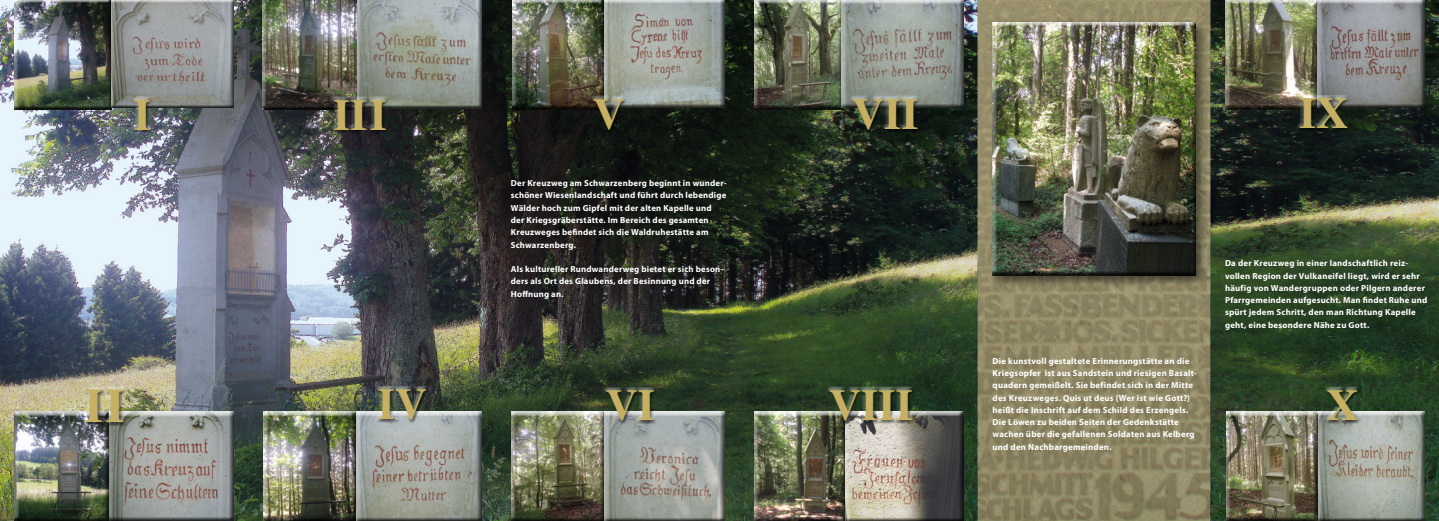
<style>
.page{position:relative;width:1439px;height:521px;background:#fff}
.page>*{position:absolute;margin:0;border:0;box-sizing:border-box;transform-origin:0 0}
.t1{font:700 48.39px "Times";color:#c5b064}
.t2{font:700 44.36px "Times";color:#c5b064}
.t3{font:700 8.75px/12.2px "Myriad Pro";letter-spacing:.025em;color:#fff}
</style>
<div class="page">
<img style="left:0;top:0;width:1439px;height:521px">
<div style="left:989px;top:20px;width:219px;height:268px;background:#000;opacity:.5"></div>
<div style="left:992px;top:22px;width:204px;height:254px;background:#000;opacity:.75"></div>
<div style="left:1225px;top:412px;width:93px;height:109px;background:#000;opacity:.75"></div>
<div style="left:1317px;top:412px;width:107px;height:109px;background:#000;opacity:.75"></div>
<div style="left:263px;top:412px;width:93px;height:109px;background:#000;opacity:.75"></div>
<div style="left:356px;top:412px;width:126px;height:109px;background:#000;opacity:.75"></div>
<div style="left:14px;top:0;width:97px;height:109px;background:#000;opacity:.75"></div>
<div style="left:110px;top:0;width:124px;height:109px;background:#000;opacity:.75"></div>
<div style="left:108px;top:412px;width:126px;height:109px;background:#000;opacity:.75"></div>
<div style="left:1323px;top:386px;width:37px;height:36px;background:#fff;opacity:.5"></div>
<div style="left:1324px;top:387px;width:37px;height:37px;background:#000;opacity:.5"></div>
<div style="left:375px;top:386px;width:54px;height:36px;background:#fff;opacity:.5"></div>
<div style="left:375px;top:387px;width:55px;height:37px;background:#000;opacity:.5"></div>
<div style="left:131px;top:96px;width:22px;height:36px;background:#fff;opacity:.5"></div>
<div style="left:131px;top:97px;width:23px;height:36px;background:#000;opacity:.5"></div>
<div style="left:1225px;top:0;width:93px;height:110px;background:#000;opacity:.75"></div>
<div style="left:1317px;top:0;width:107px;height:109px;background:#000;opacity:.75"></div>
<div style="left:262px;top:0;width:97px;height:109px;background:#000;opacity:.75"></div>
<div style="left:357px;top:0;width:125px;height:108px;background:#000;opacity:.75"></div>
<div style="left:330px;top:96px;width:59px;height:36px;background:#fff;opacity:.5"></div>
<div style="left:330px;top:97px;width:60px;height:36px;background:#000;opacity:.5"></div>
<div style="left:511px;top:0;width:94px;height:110px;background:#000;opacity:.75"></div>
<div style="left:604px;top:0;width:120px;height:108px;background:#000;opacity:.75"></div>
<div style="left:754px;top:0;width:89px;height:110px;background:#000;opacity:.75"></div>
<div style="left:841px;top:0;width:123px;height:108px;background:#000;opacity:.75"></div>
<div style="left:511px;top:412px;width:93px;height:109px;background:#000;opacity:.75"></div>
<div style="left:604px;top:412px;width:121px;height:109px;background:#000;opacity:.75"></div>
<div style="left:754px;top:412px;width:92px;height:109px;background:#000;opacity:.75"></div>
<div style="left:845px;top:412px;width:118px;height:109px;background:#000;opacity:.75"></div>
<div style="left:590px;top:95px;width:37px;height:36px;background:#fff;opacity:.5"></div>
<div style="left:590px;top:96px;width:38px;height:37px;background:#000;opacity:.5"></div>
<div style="left:826px;top:386px;width:89px;height:36px;background:#fff;opacity:.5"></div>
<div style="left:826px;top:387px;width:90px;height:37px;background:#000;opacity:.5"></div>
<div style="left:849px;top:95px;width:72px;height:36px;background:#fff;opacity:.5"></div>
<div style="left:849px;top:96px;width:72px;height:37px;background:#000;opacity:.5"></div>
<div style="left:603px;top:387px;width:54px;height:36px;background:#fff;opacity:.5"></div>
<div style="left:603px;top:388px;width:55px;height:37px;background:#000;opacity:.5"></div>
<div style="left:1296px;top:95px;width:54px;height:36px;background:#fff;opacity:.5"></div>
<div style="left:1296px;top:96px;width:55px;height:36px;background:#000;opacity:.5"></div>
<div style="left:14px;top:412px;width:95px;height:109px;background:#000;opacity:.75"></div>
<div style="left:82px;top:386px;width:44px;height:39px;background:#fff;opacity:.5"></div>
<div style="left:82px;top:387px;width:45px;height:39px;background:#000;opacity:.5"></div>
<h2 class="t2" style="left:134px;top:72px;width:19px">I</h2>
<h2 class="t2" style="left:333px;top:72px;width:55px">II I</h2>
<h2 class="t2" style="left:593px;top:71px;width:33px">V</h2>
<h2 class="t2" style="left:852px;top:71px;width:68px">VII</h2>
<h2 class="t2" style="left:1299px;top:71px;width:51px">IX</h2>
<h1 class="t1" style="left:85px;top:360px;width:42px">I I</h1>
<p class="t3" style="left:511px;top:177px;width:217px">Der Kreuzweg am Schwarzenberg beginnt in wunder&shy;schöner Wiesenlandschaft und führt durch lebendige Wälder hoch zum Gipfel mit der alten Kapelle und der Kriegsgräberstätte. Im Bereich des gesamten Kreuzweges befindet sich die Waldruhestätte am Schwarzenberg.</p>
<p class="t3" style="left:511px;top:263px;width:214px">Als kultureller Rundwanderweg bietet er sich beson&shy;ders als Ort des Glaubens, der Besinnung und der<br>Hoffnung an.</p>
<p class="t3" style="left:1225px;top:257px;width:204px">Da der Kreuzweg in einer landschaftlich reiz&shy;vollen Region der Vulkaneifel liegt, wird er sehr häufig von Wandergruppen oder Pilgern anderer Pfarrgemeinden aufgesucht. Man findet Ruhe und spürt jedem Schritt, den man Richtung Kapelle geht, eine besondere Nähe zu Gott.</p>
<p class="t3" style="left:992px;top:354px;width:206px">Die kunstvoll gestaltete Erinnerungstätte an die Kriegsopfer ist aus Sandstein und riesigen Basalt&shy;quadern gemeißelt. Sie befindet sich in der Mitte des Kreuzweges. Quis ut deus (Wer ist wie Gott?) heißt die Inschrift auf dem Schild des Erzengels.<br>Die Löwen zu beiden Seiten der Gedenkstätte wachen über die gefallenen Soldaten aus Kelberg und den Nachbargemeinden.</p>
<h2 class="t2" style="left:378px;top:362px;width:51px">IV</h2>
<h2 class="t2" style="left:1326px;top:362px;width:33px">X</h2>
<h2 class="t2" style="left:829px;top:362px;width:85px">VIII</h2>
<h2 class="t2" style="left:606px;top:363px;width:51px">VI</h2>
</div>
